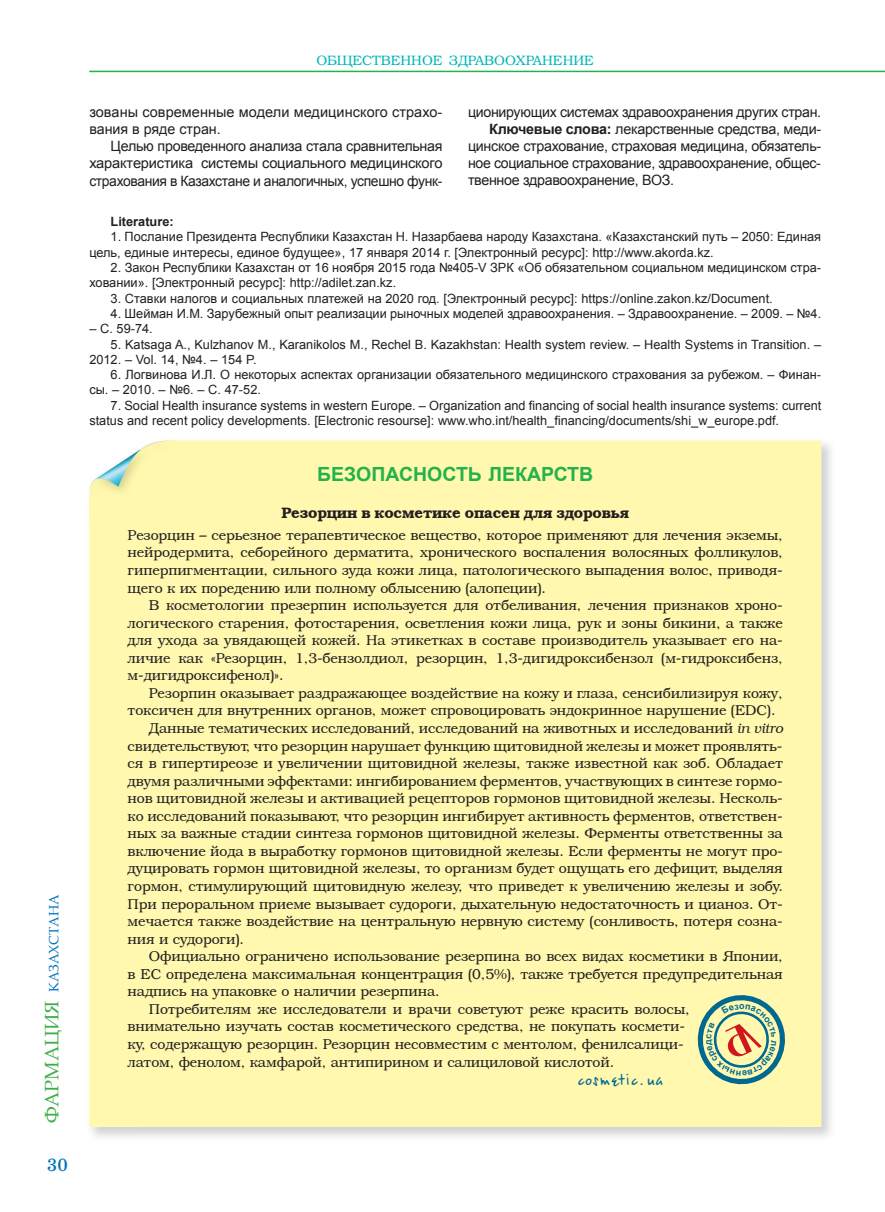
<style>
.page{position:relative;width:885px;height:1212px;background:#fff}
.page>*{position:absolute;margin:0;border:0;box-sizing:border-box;transform-origin:0 0}
.t1{font:700 19.5px "Arial";color:#23b24b}
.t2{font:18px "K Epsilon";color:#006991}
.t3{font:18px "DS School";color:#0072bc}
.t4{font:700 15px "K Bookman";letter-spacing:-.01em;color:#231f20}
.t5{font:14.25px/17.5px "K Bookman";letter-spacing:-.01em;color:#231f20;text-align:justify}
.t6{font:14.25px/17.2px "Arial";letter-spacing:-.02em;color:#231f20;text-align:justify}
.t7{font:14.25px/17.2px "Arial";letter-spacing:.005em;color:#231f20}
.t8{font:13.5px "K Bookman";color:#00b6b5}
.t9{font:13.5px "Book Antiqua";color:#0072bc}
.t10{font:12.75px/15.3px "Arial";color:#231f20}
.t11{font:700 12.75px "Arial";color:#231f20}
.s1{font-size:19.5px;color:#40ae49}
.s2{font-weight:700}
.s3{font-style:italic}
</style>
<div class="page">
<hr style="left:89px;top:71px;width:795px;height:1px;background:#23b24b">
<div style="left:88px;top:441px;width:733px;height:686px;background:#fff8ae"></div>
<img style="left:89px;top:441px;width:92px;height:65px">
<svg style="left:89px;top:440px;width:84px;height:59px"></svg>
<svg style="left:680px;top:977px;width:122px;height:125px;background:#dfe1a6"></svg>
<p class="t9" style="left:45px;top:1123px;width:230px;rotate:-90deg"><span class="s1">ФАРМАЦИЯ</span> КАЗАХСТАНА</p>
<p class="t3" style="left:47px;top:1155px;width:22px">30</p>
<p class="t8" style="left:316px;top:52px;width:279px">ОБЩЕСТВЕННОЕ ЗДРАВООХРАНЕНИЕ</p>
<p class="t7" style="left:89px;top:103px;width:354px">зованы современные модели медицинского страхо&shy;вания в ряде стран.</p>
<p class="t6" style="left:89px;top:138px;width:355px;text-indent:21px">Целью проведенного анализа стала сравнительная характеристика системы социального медицинского страхования в Казахстане и аналогичных, успешно функ-</p>
<p class="t6" style="left:468px;top:103px;width:355px">ционирующих системах здравоохранения других стран.</p>
<p class="t6" style="left:489px;top:120px;width:333px"><span class="s2">Ключевые слова:</span> лекарственные средства, меди-</p>
<p class="t6" style="left:468px;top:137px;width:355px">цинское страхование, страховая медицина, обязатель-</p>
<p class="t6" style="left:468px;top:154px;width:354px">ное социальное страхование, здравоохранение, общес-</p>
<p class="t6" style="left:468px;top:172px;width:208px">твенное здравоохранение, ВОЗ.</p>
<p class="t11" style="left:111px;top:213px;width:65px">Literature:</p>
<p class="t10" style="left:89px;top:229px;width:733px;text-indent:21px">1. Послание Президента Республики Казахстан Н. Назарбаева народу Казахстана. «Казахстанский путь – 2050: Единая цель, единые интересы, единое будущее», 17 января 2014 г. [Электронный ресурс]: http://www.akorda.kz.</p>
<p class="t10" style="left:89px;top:260px;width:733px;text-indent:21px">2. Закон Республики Казахстан от 16 ноября 2015 года №405-V ЗРК «Об обязательном социальном медицинском стра&shy;ховании». [Электронный ресурс]: http://adilet.zan.kz.</p>
<p class="t10" style="left:111px;top:291px;width:663px">3. Ставки налогов и социальных платежей на 2020 год. [Электронный ресурс]: https://online.zakon.kz/Document.</p>
<p class="t10" style="left:111px;top:306px;width:712px">4. Шейман И.М. Зарубежный опыт реализации рыночных моделей здравоохранения. – Здравоохранение. – 2009. – №4.</p>
<p class="t10" style="left:89px;top:321px;width:65px">– С. 59-74.</p>
<p class="t10" style="left:89px;top:336px;width:733px;text-indent:21px">5. Katsaga A., Kulzhanov M., Karanikolos M., Rechel B. Kazakhstan: Health system review. – Health Systems in Transition. –<br>2012. – Vol. 14, №4. – 154 P.</p>
<p class="t10" style="left:89px;top:367px;width:733px;text-indent:21px">6. Логвинова И.Л. О некоторых аспектах организации обязательного медицинского страхования за рубежом. – Финан&shy;сы. – 2010. – №6. – С. 47-52.</p>
<p class="t10" style="left:89px;top:398px;width:733px;text-indent:21px">7. Social Health insurance systems in western Europe. – Organization and financing of social health insurance systems: current status and recent policy developments. [Electronic resoursе]: www.who.int/health_financing/documents/shi_w_europe.pdf.</p>
<h1 class="t1" style="left:317px;top:461px;width:277px">БЕЗОПАСНОСТь ЛЕКАРСТВ</h1>
<p class="t4" style="left:281px;top:504px;width:349px">Реçорцин в косметике опасен длÿ çдоровüÿ</p>
<p class="t5" style="left:128px;top:527px;width:656px">Резорцин – серьезное терапевтическое вещество, которое применяют для лечения экземы, нейродермита, себорейного дерматита, хронического воспаления волосяных фолликулов, гиперпигментации, сильного зуда кожи лица, патологического выпадения волос, приводя&shy;щего к их поредению или полному облысению (алопеции).</p>
<p class="t5" style="left:128px;top:597px;width:656px;text-indent:21px">В косметологии презерпин используется для отбеливания, лечения признаков хроно&shy;логического старения, фотостарения, осветления кожи лица, рук и зоны бикини, а также для ухода за увядающей кожей. На этикетках в составе производитель указывает его на&shy;личие как «Резорцин, 1,3-бензолдиол, резорцин, 1,3-дигидроксибензол (м-гидроксибенз, м-дигидроксифенол)».</p>
<p class="t5" style="left:149px;top:685px;width:635px">Резорпин оказывает раздражающее воздействие на кожу и глаза, сенсибилизируя кожу,</p>
<p class="t5" style="left:128px;top:703px;width:649px">токсичен для внутренних органов, может спровоцировать эндокринное нарушение (EDC).</p>
<p class="t5" style="left:149px;top:720px;width:635px">Данные тематических исследований, исследований на животных и исследований <span class="s3">in vitro</span></p>
<p class="t5" style="left:128px;top:738px;width:656px">свидетельствуют, что резорцин нарушает функцию щитовидной железы и может проявлять-</p>
<p class="t5" style="left:128px;top:755px;width:656px">ся в гипертиреозе и увеличении щитовидной железы, также известной как зоб. Обладает</p>
<p class="t5" style="left:128px;top:773px;width:656px">двумя различными эффектами: ингибированием ферментов, участвующих в синтезе гормо-</p>
<p class="t5" style="left:128px;top:790px;width:656px">нов щитовидной железы и активацией рецепторов гормонов щитовидной железы. Несколь-</p>
<p class="t5" style="left:128px;top:808px;width:656px">ко исследований показывают, что резорцин ингибирует активность ферментов, ответствен-</p>
<p class="t5" style="left:128px;top:825px;width:656px">ных за важные стадии синтеза гормонов щитовидной железы. Ферменты ответственны за</p>
<p class="t5" style="left:128px;top:843px;width:656px">включение йода в выработку гормонов щитовидной железы. Если ферменты не могут про-</p>
<p class="t5" style="left:128px;top:861px;width:656px">дуцировать гормон щитовидной железы, то организм будет ощущать его дефицит, выделяя</p>
<p class="t5" style="left:128px;top:878px;width:656px">гормон, стимулирующий щитовидную железу, что приведет к увеличению железы и зобу.</p>
<p class="t5" style="left:128px;top:896px;width:656px">При пероральном приеме вызывает судороги, дыхательную недостаточность и цианоз. От-</p>
<p class="t5" style="left:128px;top:913px;width:656px">мечается также воздействие на центральную нервную систему (сонливость, потеря созна-</p>
<p class="t5" style="left:128px;top:931px;width:118px">ния и судороги).</p>
<p class="t5" style="left:149px;top:948px;width:635px">Официально ограничено использование резерпина во всех видах косметики в Японии,</p>
<p class="t5" style="left:128px;top:966px;width:656px">в ЕС определена максимальная концентрация (0,5%), также требуется предупредительная</p>
<p class="t5" style="left:128px;top:983px;width:313px">надпись на упаковке о наличии резерпина.</p>
<p class="t5" style="left:149px;top:1001px;width:542px">Потребителям же исследователи и врачи советуют реже красить волосы,</p>
<p class="t5" style="left:128px;top:1019px;width:559px">внимательно изучать состав косметического средства, не покупать космети-</p>
<p class="t5" style="left:128px;top:1036px;width:557px">ку, содержащую резорцин. Резорцин несовместим с ментолом, фенилсалици-</p>
<p class="t5" style="left:128px;top:1054px;width:488px">латом, фенолом, камфарой, антипирином и салициловой кислотой.</p>
<p class="t2" style="left:577px;top:1068px;width:87px">cosmetic.uà</p>
</div>
